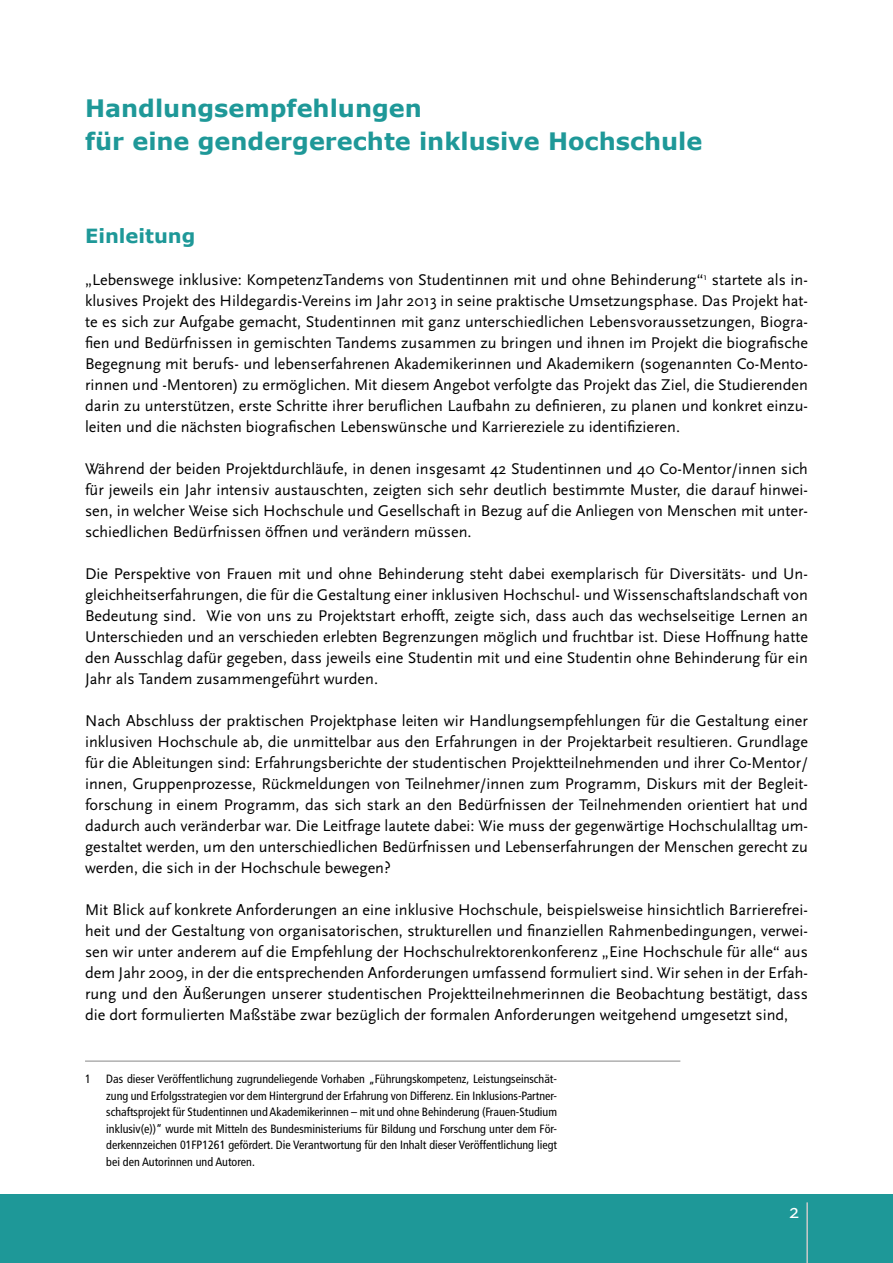
<style>
.page{position:relative;width:893px;height:1263px;background:#fff}
.page>*{position:absolute;margin:0;border:0;box-sizing:border-box;transform-origin:0 0}
.t1{font:700 24px/33px "Verdana";color:#1e9898}
.t2{font:21px "Scala Sans";color:#fff}
.Zw-Head{font:700 19.5px "Verdana";color:#1e9898}
.t3{font:16.2px/21px "Scala Sans";color:#000;text-align:justify}
.Fußnote{font:condensed 12px/16.5px "Frutiger";color:#000;text-align:justify}
</style>
<div class="page">
<div style="left:0;top:1194px;width:893px;height:69px;background:#1e9898"></div>
<hr style="left:806px;top:1202px;width:2px;height:61px;background:#cacaca">
<hr style="left:85px;top:1061px;width:595px;height:1px;background:#878787">
<p class="t1" style="left:85px;top:91px;width:619px">Handlungsempfehlungen<br>für eine gendergerechte inklusive Hochschule</p>
<p class="Zw-Head" style="left:85px;top:222px;width:112px">Einleitung</p>
<p class="t3" style="left:85px;top:270px;width:724px">„Lebenswege inklusive: KompetenzTandems von Studentinnen mit und ohne Behinderung“<sup>1</sup> startete als in&shy;klusives Projekt des Hildegardis-Vereins im Jahr 2013 in seine praktische Umsetzungsphase. Das Projekt hat&shy;te es sich zur Aufgabe gemacht, Studentinnen mit ganz unterschiedlichen Lebensvoraussetzungen, Biogra&shy;fien und Bedürfnissen in gemischten Tandems zusammen zu bringen und ihnen im Projekt die biografische Begegnung mit berufs- und lebenserfahrenen Akademikerinnen und Akademikern (sogenannten Co-Mento&shy;rinnen und -Mentoren) zu ermöglichen. Mit diesem Angebot verfolgte das Projekt das Ziel, die Studierenden darin zu unterstützen, erste Schritte ihrer beruflichen Laufbahn zu definieren, zu planen und konkret einzu&shy;leiten und die nächsten biografischen Lebenswünsche und Karriereziele zu identifizieren.</p>
<p class="t3" style="left:85px;top:459px;width:724px">Während der beiden Projektdurchläufe, in denen insgesamt 42 Studentinnen und 40 Co-Mentor/innen sich für jeweils ein Jahr intensiv austauschten, zeigten sich sehr deutlich bestimmte Muster, die darauf hinwei&shy;sen, in welcher Weise sich Hochschule und Gesellschaft in Bezug auf die Anliegen von Menschen mit unter&shy;schiedlichen Bedürfnissen öffnen und verändern müssen.</p>
<p class="t3" style="left:85px;top:564px;width:724px">Die Perspektive von Frauen mit und ohne Behinderung steht dabei exemplarisch für Diversitäts- und Un&shy;gleichheitserfahrungen, die für die Gestaltung einer inklusiven Hochschul- und Wissenschaftslandschaft von Bedeutung sind. Wie von uns zu Projektstart erhofft, zeigte sich, dass auch das wechselseitige Lernen an Unterschieden und an verschieden erlebten Begrenzungen möglich und fruchtbar ist. Diese Hoffnung hatte den Ausschlag dafür gegeben, dass jeweils eine Studentin mit und eine Studentin ohne Behinderung für ein Jahr als Tandem zusammengeführt wurden.</p>
<p class="t3" style="left:85px;top:711px;width:724px">Nach Abschluss der praktischen Projektphase leiten wir Handlungsempfehlungen für die Gestaltung einer inklusiven Hochschule ab, die unmittelbar aus den Erfahrungen in der Projektarbeit resultieren. Grundlage für die Ableitungen sind: Erfahrungsberichte der studentischen Projektteilnehmenden und ihrer Co-Mentor/ innen, Gruppenprozesse, Rückmeldungen von Teilnehmer/innen zum Programm, Diskurs mit der Begleit&shy;forschung in einem Programm, das sich stark an den Bedürfnissen der Teilnehmenden orientiert hat und dadurch auch veränderbar war. Die Leitfrage lautete dabei: Wie muss der gegenwärtige Hochschulalltag um&shy;gestaltet werden, um den unterschiedlichen Bedürfnissen und Lebenserfahrungen der Menschen gerecht zu werden, die sich in der Hochschule bewegen?</p>
<p class="t3" style="left:85px;top:900px;width:724px">Mit Blick auf konkrete Anforderungen an eine inklusive Hochschule, beispielsweise hinsichtlich Barrierefrei&shy;heit und der Gestaltung von organisatorischen, strukturellen und finanziellen Rahmenbedingungen, verwei&shy;sen wir unter anderem auf die Empfehlung der Hochschulrektorenkonferenz „Eine Hochschule für alle“ aus dem Jahr 2009, in der die entsprechenden Anforderungen umfassend formuliert sind. Wir sehen in der Erfah&shy;rung und den Äußerungen unserer studentischen Projektteilnehmerinnen die Beobachtung bestätigt, dass die dort formulierten Maßstäbe zwar bezüglich der formalen Anforderungen weitgehend umgesetzt sind,</p>
<p class="Fußnote" style="left:85px;top:1071px;width:7px">1</p>
<p class="Fußnote" style="left:106px;top:1071px;width:452px">Das dieser Veröffentlichung zugrundeliegende Vorhaben „Führungskompetenz, Leistungseinschät&shy;zung und Erfolgsstrategien vor dem Hintergrund der Erfahrung von Differenz. Ein Inklusions-Partner&shy;schaftsprojekt für Studentinnen und Akademikerinnen – mit und ohne Behinderung (Frauen-Studium inklusiv(e))“ wurde mit Mitteln des Bundesministeriums für Bildung und Forschung unter dem För&shy;derkennzeichen 01FP1261 gefördert. Die Verantwortung für den Inhalt dieser Veröffentlichung liegt bei den Autorinnen und Autoren.</p>
<p class="t2" style="left:789px;top:1200px;width:12px">2</p>
</div>
